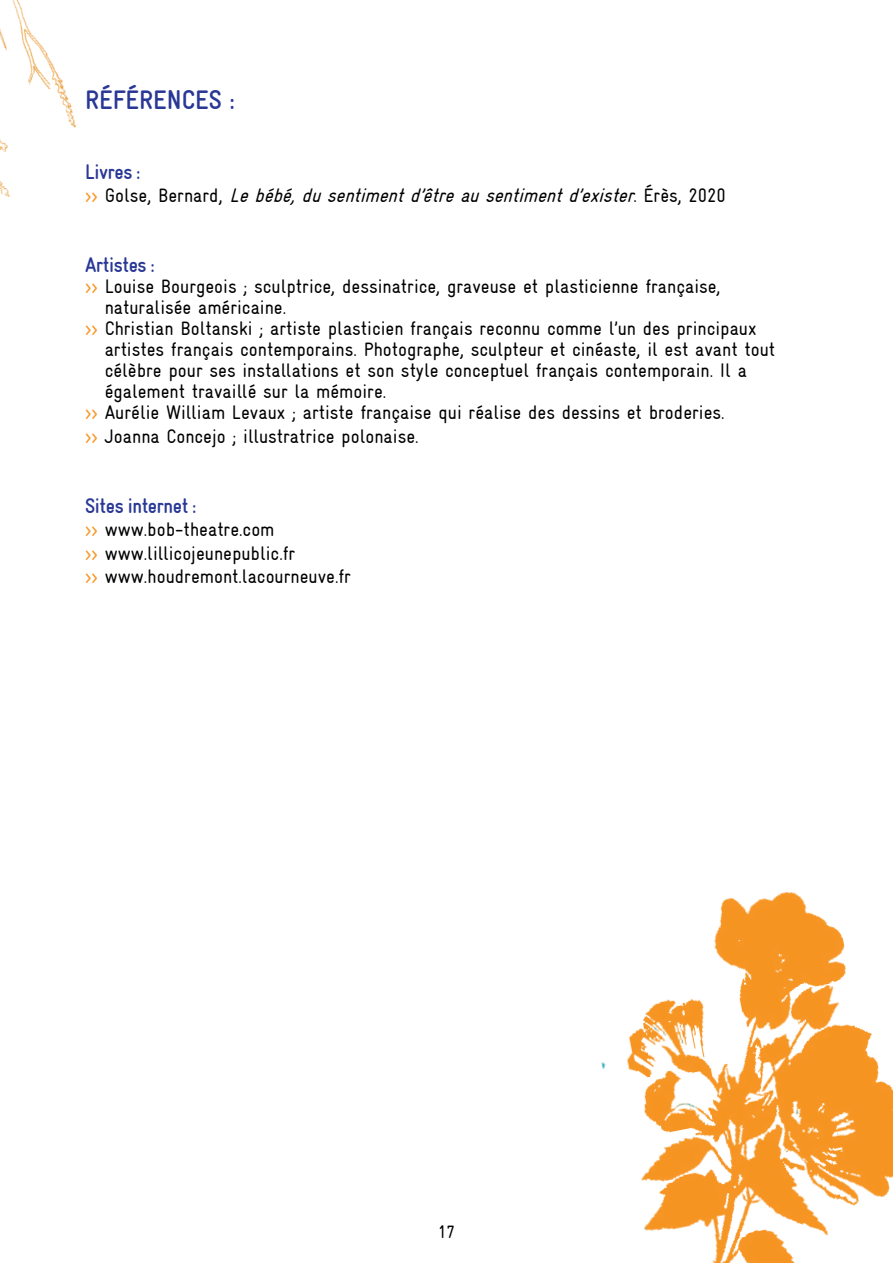
<style>
.page{position:relative;width:893px;height:1263px;background:#fff}
.page>*{position:absolute;margin:0;border:0;box-sizing:border-box;transform-origin:0 0}
.t1{font:700 27px "Gravur Condensed";color:#293896}
.t2{font:700 21px "Gravur Condensed";letter-spacing:-.02em;color:#293896}
.t3{font:19.5px/23.4px "Gravur Condensed";color:#000}
.t4{font:italic 19.5px "Gravur Condensed";color:#000}
.t5{font:18px "Gravur Condensed";color:#000}
.s1{font-style:normal;color:#f89623}
.s2{font-style:normal}
.s3{color:#f89623}
</style>
<div class="page">
<img style="left:601px;top:891px;width:292px;height:372px">
<img style="left:0;top:0;width:76px;height:197px">
<h1 class="t1" style="left:85px;top:85px;width:151px">Références :</h1>
<p class="t2" style="left:85px;top:160px;width:57px">Livres :</p>
<p class="t4" style="left:85px;top:184px;width:642px"><span class="s1">&gt; &gt;</span> <span class="s2">G o l s e , B e r n a r d ,</span> Lebébé,dusentimentd’êtreausentimentd’exister<span class="s2">. É r è s , 2 0 2 0</span></p>
<p class="t2" style="left:85px;top:253px;width:71px">Artistes :</p>
<p class="t3" style="left:85px;top:275px;width:637px"><span class="s3">&gt;&gt;</span> Louise Bourgeois ; sculptrice, dessinatrice, graveuse et plasticienne française,</p>
<p class="t3" style="left:105px;top:296px;width:183px">naturalisée américaine.</p>
<p class="t3" style="left:85px;top:317px;width:673px"><span class="s3">&gt;&gt;</span> Christian Boltanski ; artiste plasticien français reconnu comme l’un des principaux</p>
<p class="t3" style="left:105px;top:338px;width:672px">artistes français contemporains. Photographe, sculpteur et cinéaste, il est avant tout</p>
<p class="t3" style="left:105px;top:359px;width:644px">célèbre pour ses installations et son style conceptuel français contemporain. Il a</p>
<p class="t3" style="left:105px;top:380px;width:283px">également travaillé sur la mémoire.</p>
<p class="t3" style="left:85px;top:401px;width:641px"><span class="s3">&gt;&gt;</span> Aurélie William Levaux ; artiste française qui réalise des dessins et broderies.</p>
<p class="t3" style="left:85px;top:424px;width:335px"><span class="s3">&gt;&gt;</span> Joanna Concejo ; illustratrice polonaise.</p>
<p class="t2" style="left:85px;top:494px;width:113px">Sites internet :</p>
<p class="t3" style="left:85px;top:518px;width:267px"><span class="s3">&gt;&gt;</span> www.bob-theatre.com<br><span class="s3">&gt;&gt;</span> www.lillicojeunepublic.fr<br><span class="s3">&gt;&gt;</span> www.houdremont.lacourneuve.fr</p>
<p class="t5" style="left:438px;top:1221px;width:19px">17</p>
</div>
